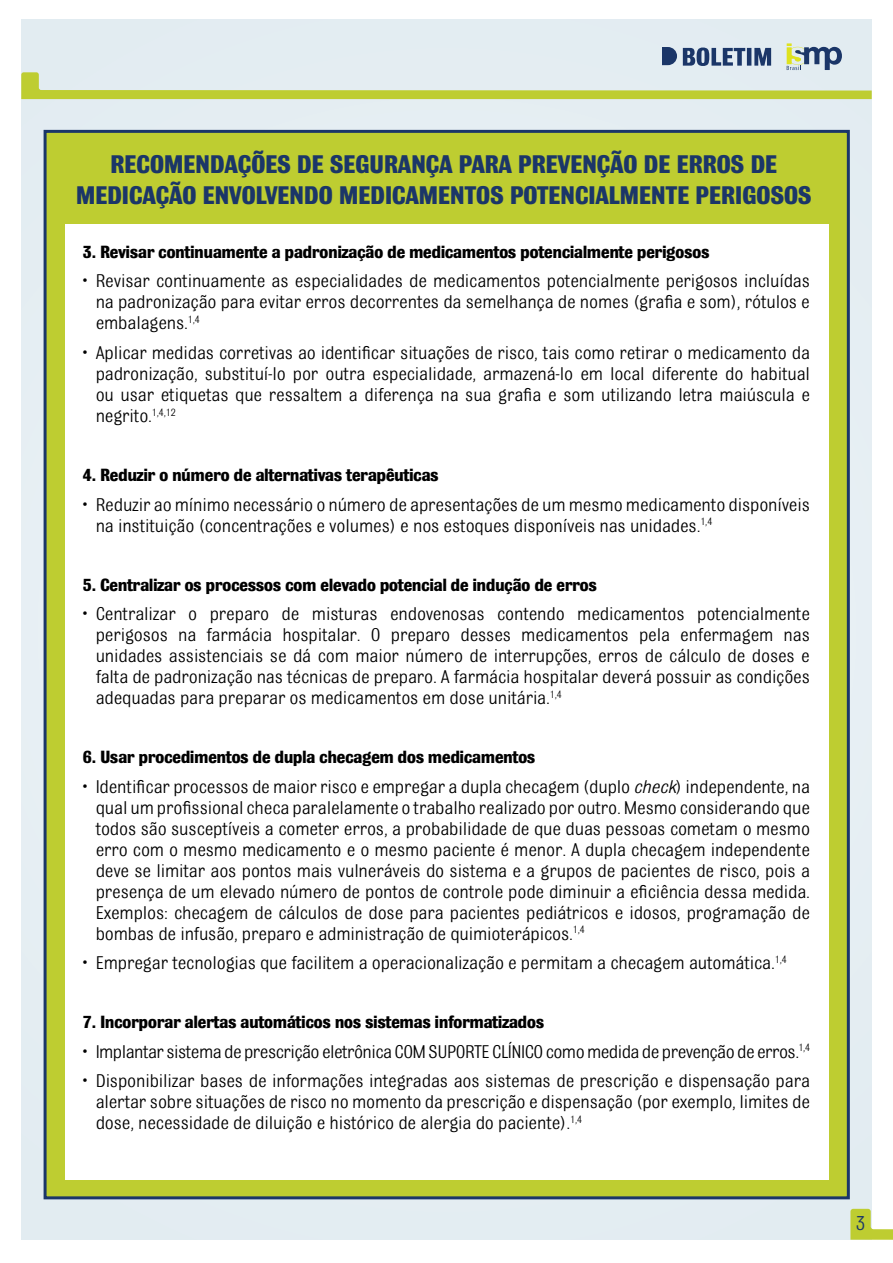
<style>
.page{position:relative;width:893px;height:1263px;background:#fff}
.page>*{position:absolute;margin:0;border:0;box-sizing:border-box;transform-origin:0 0}
.t1{font:700 27px/31.5px "Bulldog";letter-spacing:-.02em;color:#1b3668;text-align:center}
.t2{font:21.6px "Bulldog";color:#1b3668}
.t3{font:19.5px/21px "Bulldog";letter-spacing:-.01em;color:#000;text-align:justify}
.t4{font:19.5px "Bulldog";letter-spacing:-.03em;color:#000}
.t5{font:700 18.75px "Bulldog";letter-spacing:-.03em;color:#000}
.s1{font-style:italic}
</style>
<div class="page">
<div style="left:21px;top:20px;width:851px;height:1219px;background:#e3edf2"></div>
<svg style="left:21px;top:43px;width:851px;height:56px"></svg>
<div style="left:44px;top:130px;width:806px;height:1069px;background:#becd31;border:3px solid #1b3668"></div>
<div style="left:65px;top:224px;width:763px;height:956px;background:#fff"></div>
<svg style="left:850px;top:1209px;width:43px;height:31px"></svg>
<p class="t1" style="left:76px;top:148px;width:738px">RECOMENDAÇÕES DE SEGURANÇA PARA PREVENÇÃO DE ERROS DE<br>MEDICAÇÃO ENVOLVENDO MEDICAMENTOS POTENCIALMENTE PERIGOSOS</p>
<p class="t5" style="left:83px;top:242px;width:628px">3. Revisar continuamente a padronização de medicamentos potencialmente perigosos</p>
<p class="t3" style="left:96px;top:270px;width:716px;text-indent:-13px">• Revisar continuamente as especialidades de medicamentos potencialmente perigosos incluídas na padronização para evitar erros decorrentes da semelhança de nomes (grafia e som), rótulos e embalagens.<sup>1,4</sup></p>
<p class="t3" style="left:96px;top:342px;width:716px;text-indent:-13px">• Aplicar medidas corretivas ao identificar situações de risco, tais como retirar o medicamento da padronização, substituí-lo por outra especialidade, armazená-lo em local diferente do habitual ou usar etiquetas que ressaltem a diferença na sua grafia e som utilizando letra maiúscula e negrito.<sup>1,4,12</sup></p>
<p class="t5" style="left:83px;top:465px;width:357px">4. Reduzir o número de alternativas terapêuticas</p>
<p class="t3" style="left:96px;top:493px;width:716px;text-indent:-13px">• Reduzir ao mínimo necessário o número de apresentações de um mesmo medicamento disponíveis na instituição (concentrações e volumes) e nos estoques disponíveis nas unidades.<sup>1,4</sup></p>
<p class="t5" style="left:83px;top:575px;width:516px">5. Centralizar os processos com elevado potencial de indução de erros</p>
<p class="t3" style="left:96px;top:603px;width:716px;text-indent:-13px">• Centralizar o preparo de misturas endovenosas contendo medicamentos potencialmente perigosos na farmácia hospitalar. O preparo desses medicamentos pela enfermagem nas unidades assistenciais se dá com maior número de interrupções, erros de cálculo de doses e falta de padronização nas técnicas de preparo. A farmácia hospitalar deverá possuir as condições adequadas para preparar os medicamentos em dose unitária.<sup>1,4</sup></p>
<p class="t5" style="left:83px;top:747px;width:454px">6. Usar procedimentos de dupla checagem dos medicamentos</p>
<p class="t3" style="left:96px;top:776px;width:716px;text-indent:-13px">• Identificar processos de maior risco e empregar a dupla checagem (duplo <span class="s1">check</span>) independente, na qual um profissional checa paralelamente o trabalho realizado por outro. Mesmo considerando que todos são susceptíveis a cometer erros, a probabilidade de que duas pessoas cometam o mesmo erro com o mesmo medicamento e o mesmo paciente é menor. A dupla checagem independente deve se limitar aos pontos mais vulneráveis do sistema e a grupos de pacientes de risco, pois a presença de um elevado número de pontos de controle pode diminuir a eficiência dessa medida.<br>Exemplos: checagem de cálculos de dose para pacientes pediátricos e idosos, programação de bombas de infusão, preparo e administração de quimioterápicos.<sup>1,4</sup></p>
<p class="t3" style="left:83px;top:952px;width:705px">• Empregar tecnologias que facilitem a operacionalização e permitam a checagem automática.<sup>1,4</sup></p>
<p class="t5" style="left:83px;top:1012px;width:463px">7. Incorporar alertas automáticos nos sistemas informatizados</p>
<p class="t4" style="left:83px;top:1041px;width:729px">• Implantar sistema de prescrição eletrônica COM SUPORTE CLÍNICO como medida de prevenção de erros.<sup>1,4</sup></p>
<p class="t3" style="left:96px;top:1070px;width:716px;text-indent:-13px">• Disponibilizar bases de informações integradas aos sistemas de prescrição e dispensação para alertar sobre situações de risco no momento da prescrição e dispensação (por exemplo, limites de dose, necessidade de diluição e histórico de alergia do paciente).<sup>1,4</sup></p>
<p class="t2" style="left:856px;top:1212px;width:11px">3</p>
</div>
